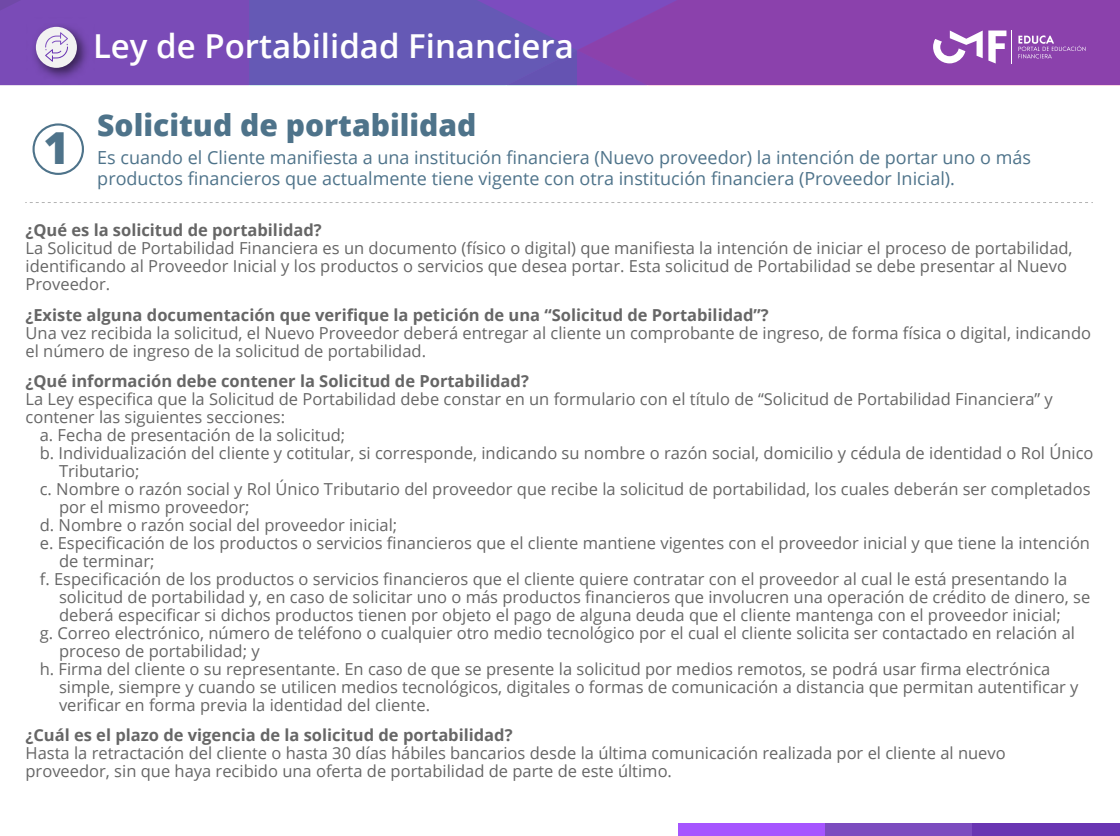
<style>
.page{position:relative;width:1120px;height:836px;background:#fff}
.page>*{position:absolute;margin:0;border:0;box-sizing:border-box;transform-origin:0 0}
.t1{font:800 44.1px "Open Sans";color:#4e738a}
.t2{font:600 33px "Open Sans";color:#fff}
.t3{font:800 30px "Open Sans";color:#4e738a}
.t4{font:18px/21.6px "Open Sans";color:#4e738a}
.t5{font:16.5px/18px "Open Sans";color:#666}
.t6{font:700 16.5px "Open Sans";color:#666}
</style>
<div class="page">
<div style="left:905px;top:0;width:215px;height:85px;background:#8b41ac"></div>
<svg style="left:0;top:0;width:905px;height:85px;background:#7a4eb3"></svg>
<div style="left:33px;top:123px;width:51px;height:52px;border:2px solid #4e738a;border-radius:50%"></div>
<hr style="left:1011px;top:30px;width:1px;height:33px;background:#fff">
<svg style="left:933px;top:30px;width:49px;height:33px"></svg>
<svg style="left:1018px;top:35px;width:67px;height:23px;background:#9d5fb9"></svg>
<svg style="left:988px;top:30px;width:18px;height:33px"></svg>
<svg style="left:25px;top:202px;width:1068px;height:1px"></svg>
<div style="left:679px;top:823px;width:147px;height:12px;background:#a655ff"></div>
<div style="left:825px;top:823px;width:148px;height:12px;background:#7c4cbf"></div>
<div style="left:972px;top:823px;width:148px;height:12px;background:#6935b2"></div>
<h2 class="t2" style="left:93px;top:23px;width:482px">Ley de Portabilidad Financiera</h2>
<h3 class="t3" style="left:97px;top:102px;width:381px">Solicitud de portabilidad</h3>
<p class="t4" style="left:97px;top:146px;width:935px">Es cuando el Cliente manifiesta a una institución financiera (Nuevo proveedor) la intención de portar uno o más productos financieros que actualmente tiene vigente con otra institución financiera (Proveedor Inicial).</p>
<p class="t6" style="left:26px;top:219px;width:298px">¿Qué es la solicitud de portabilidad?</p>
<p class="t5" style="left:26px;top:239px;width:1048px">La Solicitud de Portabilidad Financiera es un documento (físico o digital) que manifiesta la intención de iniciar el proceso de portabilidad, identificando al Proveedor Inicial y los productos o servicios que desea portar. Esta solicitud de Portabilidad se debe presentar al Nuevo<br>Proveedor.</p>
<p class="t6" style="left:26px;top:303px;width:744px">¿Existe alguna documentación que verifique la petición de una “Solicitud de Portabilidad”?</p>
<p class="t5" style="left:26px;top:323px;width:1067px">Una vez recibida la solicitud, el Nuevo Proveedor deberá entregar al cliente un comprobante de ingreso, de forma física o digital, indicando el número de ingreso de la solicitud de portabilidad.</p>
<p class="t6" style="left:26px;top:369px;width:505px">¿Qué información debe contener la Solicitud de Portabilidad?</p>
<p class="t5" style="left:26px;top:389px;width:1029px">La Ley especifica que la Solicitud de Portabilidad debe constar en un formulario con el título de “Solicitud de Portabilidad Financiera” y</p>
<p class="t5" style="left:26px;top:407px;width:261px">contener las siguientes secciones:</p>
<p class="t5" style="left:40px;top:425px;width:307px">a. Fecha de presentación de la solicitud;</p>
<p class="t5" style="left:40px;top:443px;width:1055px">b. Individualización del cliente y cotitular, si corresponde, indicando su nombre o razón social, domicilio y cédula de identidad o Rol Único</p>
<p class="t5" style="left:59px;top:461px;width:82px">Tributario;</p>
<p class="t5" style="left:40px;top:479px;width:1052px">c. Nombre o razón social y Rol Único Tributario del proveedor que recibe la solicitud de portabilidad, los cuales deberán ser completados</p>
<p class="t5" style="left:59px;top:497px;width:192px">por el mismo proveedor;</p>
<p class="t5" style="left:40px;top:515px;width:359px">d. Nombre o razón social del proveedor inicial;</p>
<p class="t5" style="left:40px;top:533px;width:1052px">e. Especificación de los productos o servicios financieros que el cliente mantiene vigentes con el proveedor inicial y que tiene la intención</p>
<p class="t5" style="left:59px;top:551px;width:97px">de terminar;</p>
<p class="t5" style="left:40px;top:569px;width:1029px">f. Especificación de los productos o servicios financieros que el cliente quiere contratar con el proveedor al cual le está presentando la</p>
<p class="t5" style="left:59px;top:587px;width:1032px">solicitud de portabilidad y, en caso de solicitar uno o más productos financieros que involucren una operación de crédito de dinero, se</p>
<p class="t5" style="left:59px;top:605px;width:1003px">deberá especificar si dichos productos tienen por objeto el pago de alguna deuda que el cliente mantenga con el proveedor inicial;</p>
<p class="t5" style="left:40px;top:623px;width:1036px">g. Correo electrónico, número de teléfono o cualquier otro medio tecnológico por el cual el cliente solicita ser contactado en relación al</p>
<p class="t5" style="left:59px;top:641px;width:202px">proceso de portabilidad; y</p>
<p class="t5" style="left:40px;top:659px;width:1012px">h. Firma del cliente o su representante. En caso de que se presente la solicitud por medios remotos, se podrá usar firma electrónica</p>
<p class="t5" style="left:59px;top:677px;width:1021px">simple, siempre y cuando se utilicen medios tecnológicos, digitales o formas de comunicación a distancia que permitan autentificar y</p>
<p class="t5" style="left:59px;top:695px;width:372px">verificar en forma previa la identidad del cliente.</p>
<p class="t6" style="left:26px;top:723px;width:488px">¿Cuál es el plazo de vigencia de la solicitud de portabilidad?</p>
<p class="t5" style="left:26px;top:743px;width:981px">Hasta la retractación del cliente o hasta 30 días hábiles bancarios desde la última comunicación realizada por el cliente al nuevo proveedor, sin que haya recibido una oferta de portabilidad de parte de este último.</p>
<h1 class="t1" style="left:44px;top:115px;width:27px">1</h1>
</div>
